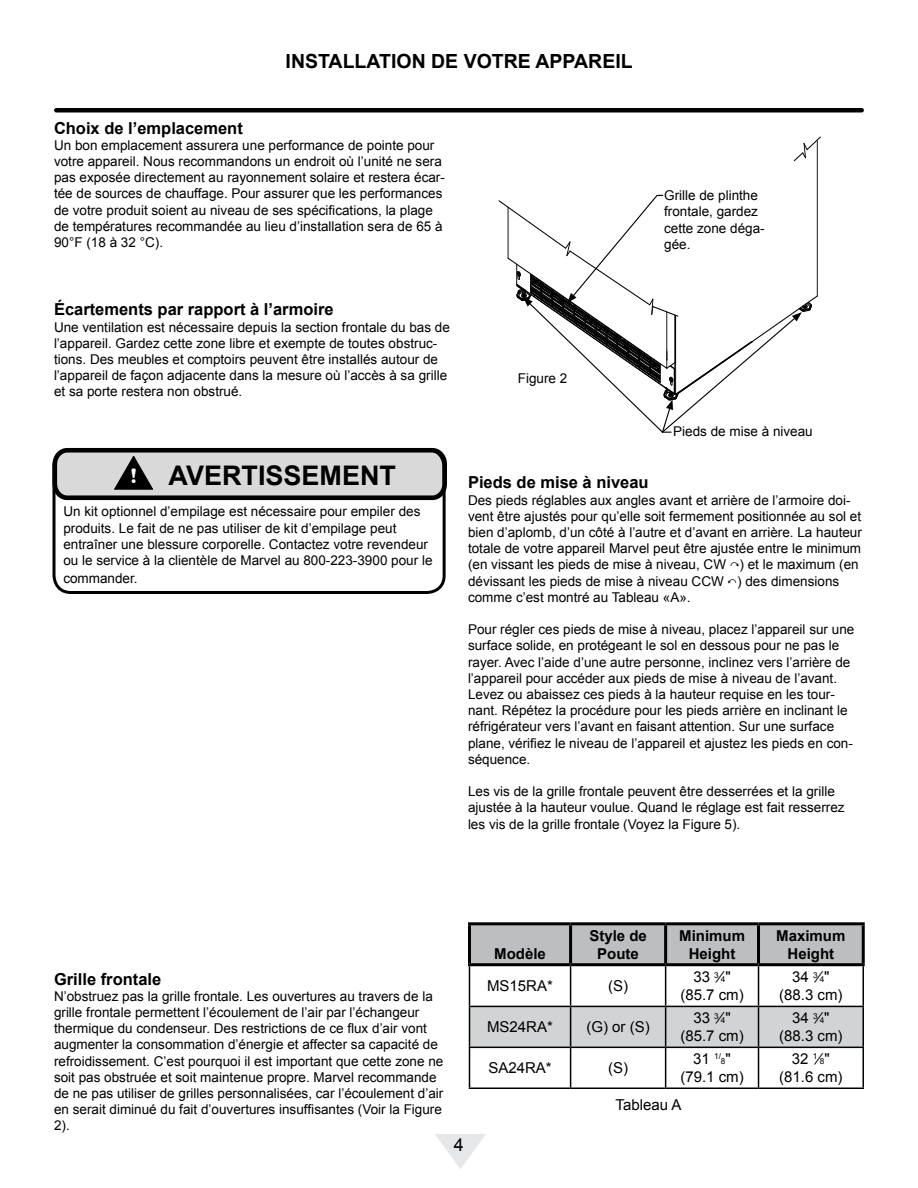
<style>
.page{position:relative;width:918px;height:1188px;background:#fff}
.page>*{position:absolute;margin:0;border:0;box-sizing:border-box;transform-origin:0 0}
.t1{font:700 27px "Arial";color:#000}
.t2{font:700 19.5px "Arial";color:#000}
.t3{font:18px "Arial";color:#000}
.t4{font:700 16.5px "Arial";color:#000}
.t5{font:15px/18px "Arial";color:#000;text-align:center}
.t6{font:700 15px/18px "Arial";color:#000;text-align:center}
.t7{font:13.5px/16.2px "Arial";color:#000}
.t8{font:8.25px "Arial";color:#000}
.s1{font-family:"Britannic";font-size:21.6px;color:#fff}
.s2{font-family:"Arial Unicode MS"}
.s3{font-size:8.25px}
.s4{font-size:15px}
</style>
<div class="page">
<svg style="left:435px;top:1134px;width:51px;height:35px"></svg>
<hr style="left:56px;top:108px;width:806px;height:4px;background:#000">
<hr style="left:817px;top:141px;width:1px;height:155px;background:#000">
<svg style="left:794px;top:136px;width:26px;height:26px"></svg>
<svg style="left:499px;top:194px;width:319px;height:239px"></svg>
<div style="left:52px;top:448px;width:394px;height:146px;border:3px solid #000;border-radius:17px"></div>
<svg style="left:52px;top:447px;width:395px;height:55px"></svg>
<div style="left:471px;top:925px;width:391px;height:38px;background:#bcbec0"></div>
<div style="left:470px;top:1007px;width:392px;height:40px;background:#d1d3d4"></div>
<hr style="left:469px;top:966px;width:1px;height:40px;background:#000">
<hr style="left:570px;top:966px;width:1px;height:40px;background:#000">
<hr style="left:665px;top:966px;width:1px;height:40px;background:#000">
<hr style="left:758px;top:966px;width:1px;height:40px;background:#000">
<hr style="left:862px;top:966px;width:2px;height:40px;background:#000">
<hr style="left:469px;top:1006px;width:102px;height:1px;background:#000">
<hr style="left:469px;top:1007px;width:1px;height:40px;background:#000">
<hr style="left:571px;top:1006px;width:95px;height:1px;background:#000">
<hr style="left:570px;top:1007px;width:1px;height:40px;background:#000">
<hr style="left:666px;top:1006px;width:93px;height:1px;background:#000">
<hr style="left:665px;top:1007px;width:1px;height:40px;background:#000">
<hr style="left:759px;top:1006px;width:105px;height:1px;background:#000">
<hr style="left:758px;top:1007px;width:1px;height:40px;background:#000">
<hr style="left:862px;top:1007px;width:2px;height:40px;background:#000">
<hr style="left:469px;top:1047px;width:102px;height:1px;background:#000">
<hr style="left:469px;top:1048px;width:1px;height:40px;background:#000">
<hr style="left:571px;top:1047px;width:95px;height:1px;background:#000">
<hr style="left:570px;top:1048px;width:1px;height:40px;background:#000">
<hr style="left:666px;top:1047px;width:93px;height:1px;background:#000">
<hr style="left:665px;top:1048px;width:1px;height:40px;background:#000">
<hr style="left:759px;top:1047px;width:105px;height:1px;background:#000">
<hr style="left:758px;top:1048px;width:1px;height:40px;background:#000">
<hr style="left:862px;top:1048px;width:2px;height:40px;background:#000">
<hr style="left:469px;top:1088px;width:102px;height:1px;background:#000">
<hr style="left:571px;top:1088px;width:95px;height:1px;background:#000">
<hr style="left:666px;top:1088px;width:93px;height:1px;background:#000">
<hr style="left:759px;top:1088px;width:105px;height:1px;background:#000">
<hr style="left:468px;top:922px;width:103px;height:3px;background:#000">
<hr style="left:468px;top:925px;width:3px;height:38px;background:#000">
<hr style="left:571px;top:922px;width:95px;height:3px;background:#000">
<hr style="left:569px;top:925px;width:3px;height:38px;background:#000">
<hr style="left:666px;top:922px;width:93px;height:3px;background:#000">
<hr style="left:664px;top:925px;width:3px;height:38px;background:#000">
<hr style="left:759px;top:922px;width:106px;height:3px;background:#000">
<hr style="left:757px;top:925px;width:3px;height:38px;background:#000">
<hr style="left:862px;top:925px;width:3px;height:38px;background:#000">
<hr style="left:468px;top:963px;width:103px;height:3px;background:#000">
<hr style="left:571px;top:963px;width:95px;height:3px;background:#000">
<hr style="left:666px;top:963px;width:93px;height:3px;background:#000">
<hr style="left:759px;top:963px;width:106px;height:3px;background:#000">
<h2 class="t2" style="left:286px;top:48px;width:349px">INSTALLATION DE VOTRE APPAREIL</h2>
<p class="t4" style="left:54px;top:117px;width:190px">Choix de l’emplacement</p>
<p class="t7" style="left:54px;top:137px;width:392px">Un bon emplacement assurera une performance de pointe pour votre appareil. Nous recommandons un endroit où l’unité ne sera pas exposée directement au rayonnement solaire et restera écar&shy;tée de sources de chauffage. Pour assurer que les performances de votre produit soient au niveau de ses spécifications, la plage de températures recommandée au lieu d’installation sera de 65 à 90°F (18 à 32 °C).</p>
<p class="t4" style="left:54px;top:299px;width:281px">Écartements par rapport à l’armoire</p>
<p class="t7" style="left:54px;top:319px;width:397px">Une ventilation est nécessaire depuis la section frontale du bas de l’appareil. Gardez cette zone libre et exempte de toutes obstruc&shy;tions. Des meubles et comptoirs peuvent être installés autour de l’appareil de façon adjacente dans la mesure où l’accès à sa grille et sa porte restera non obstrué.</p>
<p class="t7" style="left:518px;top:370px;width:51px">Figure 2</p>
<p class="t7" style="left:664px;top:188px;width:102px">Grille de plinthe frontale, gardez cette zone déga&shy;gée.</p>
<p class="t7" style="left:673px;top:424px;width:141px">Pieds de mise à niveau</p>
<h1 class="t1" style="left:130px;top:457px;width:268px"><span class="s1">!</span> AVERTISSEMENT</h1>
<p class="t7" style="left:63px;top:504px;width:371px">Un kit optionnel d’empilage est nécessaire pour empiler des produits. Le fait de ne pas utiliser de kit d’empilage peut entraîner une blessure corporelle. Contactez votre revendeur ou le service à la clientèle de Marvel au 800-223-3900 pour le</p>
<p class="t7" style="left:63px;top:570px;width:76px">commander.</p>
<p class="t4" style="left:468px;top:472px;width:182px">Pieds de mise à niveau</p>
<p class="t7" style="left:468px;top:492px;width:395px">Des pieds réglables aux angles avant et arrière de l’armoire doi&shy;vent être ajustés pour qu’elle soit fermement positionnée au sol et bien d’aplomb, d’un côté à l’autre et d’avant en arrière. La hauteur totale de votre appareil Marvel peut être ajustée entre le minimum (en vissant les pieds de mise à niveau, CW <span class="s2">↷</span>) et le maximum (en dévissant les pieds de mise à niveau CCW <span class="s2">↶</span>) des dimensions comme c’est montré au Tableau «A».</p>
<p class="t7" style="left:468px;top:621px;width:388px">Pour régler ces pieds de mise à niveau, placez l’appareil sur une surface solide, en protégeant le sol en dessous pour ne pas le rayer. Avec l’aide d’une autre personne, inclinez vers l’arrière de l’appareil pour accéder aux pieds de mise à niveau de l’avant.<br>Levez ou abaissez ces pieds à la hauteur requise en les tour&shy;nant. Répétez la procédure pour les pieds arrière en inclinant le réfrigérateur vers l’avant en faisant attention. Sur une surface plane, vérifiez le niveau de l’appareil et ajustez les pieds en con&shy;séquence.</p>
<p class="t7" style="left:468px;top:783px;width:378px">Les vis de la grille frontale peuvent être desserrées et la grille ajustée à la hauteur voulue. Quand le réglage est fait resserrez les vis de la grille frontale (Voyez la Figure 5).</p>
<p class="t4" style="left:54px;top:968px;width:109px">Grille frontale</p>
<p class="t7" style="left:54px;top:988px;width:391px">N’obstruez pas la grille frontale. Les ouvertures au travers de la grille frontale permettent l’écoulement de l’air par l’échangeur thermique du condenseur. Des restrictions de ce flux d’air vont augmenter la consommation d’énergie et affecter sa capacité de refroidissement. C’est pourquoi il est important que cette zone ne soit pas obstruée et soit maintenue propre. Marvel recommande de ne pas utiliser de grilles personnalisées, car l’écoulement d’air en serait diminué du fait d’ouvertures insuffisantes (Voir la Figure 2).</p>
<h3 class="t3" style="left:454px;top:1133px;width:12px">4</h3>
<p class="t6" style="left:494px;top:945px;width:53px">Modèle</p>
<p class="t6" style="left:589px;top:927px;width:59px">Style de<br>Poute</p>
<p class="t6" style="left:679px;top:927px;width:67px">Minimum<br>Height</p>
<p class="t6" style="left:776px;top:927px;width:71px">Maximum<br>Height</p>
<p class="t5" style="left:487px;top:977px;width:67px">MS15RA*</p>
<p class="t5" style="left:608px;top:977px;width:21px">(S)</p>
<p class="t5" style="left:680px;top:968px;width:65px">33 <sup>3</sup>⁄<span class="s3">4</span>" (85.7 cm)</p>
<p class="t5" style="left:779px;top:968px;width:65px">34 <sup>3</sup>⁄<span class="s3">4</span>" (88.3 cm)</p>
<p class="t5" style="left:487px;top:1018px;width:67px">MS24RA*</p>
<p class="t5" style="left:586px;top:1018px;width:65px">(G) or (S)</p>
<p class="t5" style="left:680px;top:1009px;width:65px">33 <sup>3</sup>⁄<span class="s3">4</span>" (85.7 cm)</p>
<p class="t5" style="left:779px;top:1009px;width:65px">34 <sup>3</sup>⁄<span class="s3">4</span>" (88.3 cm)</p>
<p class="t5" style="left:488px;top:1059px;width:65px">SA24RA*</p>
<p class="t5" style="left:608px;top:1059px;width:21px">(S)</p>
<p class="t5" style="left:779px;top:1050px;width:65px">32 <sup>1</sup>⁄<span class="s3">8</span>" (81.6 cm)</p>
<p class="t5" style="left:693px;top:1050px;width:29px">31 <sup>1/</sup></p>
<p class="t8" style="left:721px;top:1056px;width:11px">8<span class="s4">"</span></p>
<p class="t5" style="left:680px;top:1068px;width:65px">(79.1 cm)</p>
<p class="t5" style="left:616px;top:1096px;width:67px">Tableau A</p>
</div>
